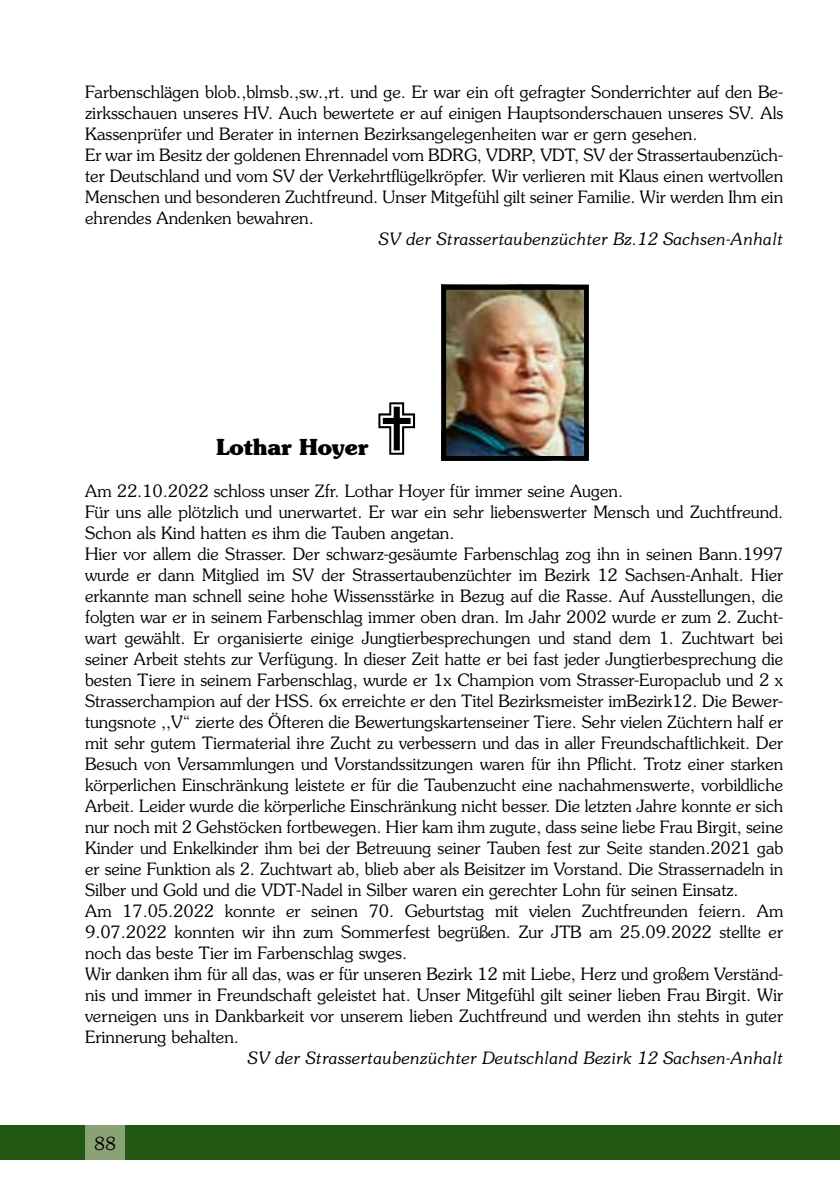
<style>
.page{position:relative;width:840px;height:1191px;background:#fff}
.page>*{position:absolute;margin:0;border:0;box-sizing:border-box;transform-origin:0 0}
.t1{font:700 22px "Souvenir Std";color:#000}
.t2{font:300 18px "Souvenir Std";color:#000}
.t3{font:300 17px/21px "Souvenir Std";color:#000}
.t4{font:italic 300 17px "Souvenir Std";color:#000}
</style>
<div class="page">
<div style="left:125px;top:1125px;width:714px;height:34px;background:#215613"></div>
<div style="left:0;top:1125px;width:85px;height:34px;background:#215613"></div>
<img style="left:447px;top:291px;width:135px;height:164px">
<div style="left:441px;top:285px;width:147px;height:176px;border:5px solid #000"></div>
<div style="left:85px;top:1125px;width:40px;height:34px;background:#8aa376"></div>
<p class="t3" style="left:85px;top:81px;width:699px">Farbenschlägen blob.,blmsb.,sw.,rt. und ge. Er war ein oft gefragter Sonderrichter auf den Be&shy;zirksschauen unseres HV. Auch bewertete er auf einigen Hauptsonderschauen unseres SV. Als Kassenprüfer und Berater in internen Bezirksangelegenheiten war er gern gesehen.<br>Er war im Besitz der goldenen Ehrennadel vom BDRG, VDRP, VDT, SV der Strassertaubenzüch&shy;ter Deutschland und vom SV der Verkehrtflügelkröpfer. Wir verlieren mit Klaus einen wertvollen Menschen und besonderen Zuchtfreund. Unser Mitgefühl gilt seiner Familie. Wir werden Ihm ein ehrendes Andenken bewahren.</p>
<p class="t4" style="left:378px;top:229px;width:406px">SV der Strassertaubenzüchter Bz.12 Sachsen-Anhalt</p>
<p class="t1" style="left:216px;top:433px;width:153px">Lothar Hoyer</p>
<p class="t3" style="left:85px;top:480px;width:699px">Am 22.10.2022 schloss unser Zfr. Lothar Hoyer für immer seine Augen.<br>Für uns alle plötzlich und unerwartet. Er war ein sehr liebenswerter Mensch und Zuchtfreund.<br>Schon als Kind hatten es ihm die Tauben angetan.<br>Hier vor allem die Strasser. Der schwarz-gesäumte Farbenschlag zog ihn in seinen Bann.1997 wurde er dann Mitglied im SV der Strassertaubenzüchter im Bezirk 12 Sachsen-Anhalt. Hier erkannte man schnell seine hohe Wissensstärke in Bezug auf die Rasse. Auf Ausstellungen, die folgten war er in seinem Farbenschlag immer oben dran. Im Jahr 2002 wurde er zum 2. Zucht&shy;wart gewählt. Er organisierte einige Jungtierbesprechungen und stand dem 1. Zuchtwart bei seiner Arbeit stehts zur Verfügung. In dieser Zeit hatte er bei fast jeder Jungtierbesprechung die besten Tiere in seinem Farbenschlag, wurde er 1x Champion vom Strasser-Europaclub und 2 x Strasserchampion auf der HSS. 6x erreichte er den Titel Bezirksmeister imBezirk12. Die Bewer&shy;tungsnote ,,V“ zierte des Öfteren die Bewertungskartenseiner Tiere. Sehr vielen Züchtern half er mit sehr gutem Tiermaterial ihre Zucht zu verbessern und das in aller Freundschaftlichkeit. Der Besuch von Versammlungen und Vorstandssitzungen waren für ihn Pflicht. Trotz einer starken körperlichen Einschränkung leistete er für die Taubenzucht eine nachahmenswerte, vorbildliche Arbeit. Leider wurde die körperliche Einschränkung nicht besser. Die letzten Jahre konnte er sich nur noch mit 2 Gehstöcken fortbewegen. Hier kam ihm zugute, dass seine liebe Frau Birgit, seine Kinder und Enkelkinder ihm bei der Betreuung seiner Tauben fest zur Seite standen.2021 gab er seine Funktion als 2. Zuchtwart ab, blieb aber als Beisitzer im Vorstand. Die Strassernadeln in Silber und Gold und die VDT-Nadel in Silber waren ein gerechter Lohn für seinen Einsatz.<br>Am 17.05.2022 konnte er seinen 70. Geburtstag mit vielen Zuchtfreunden feiern. Am 9.07.2022 konnten wir ihn zum Sommerfest begrüßen. Zur JTB am 25.09.2022 stellte er noch das beste Tier im Farbenschlag swges.<br>Wir danken ihm für all das, was er für unseren Bezirk 12 mit Liebe, Herz und großem Verständ&shy;nis und immer in Freundschaft geleistet hat. Unser Mitgefühl gilt seiner lieben Frau Birgit. Wir verneigen uns in Dankbarkeit vor unserem lieben Zuchtfreund und werden ihn stehts in guter Erinnerung behalten.</p>
<p class="t4" style="left:247px;top:1048px;width:537px">SV der Strassertaubenzüchter Deutschland Bezirk 12 Sachsen-Anhalt</p>
<p class="t2" style="left:94px;top:1132px;width:23px">88</p>
</div>
